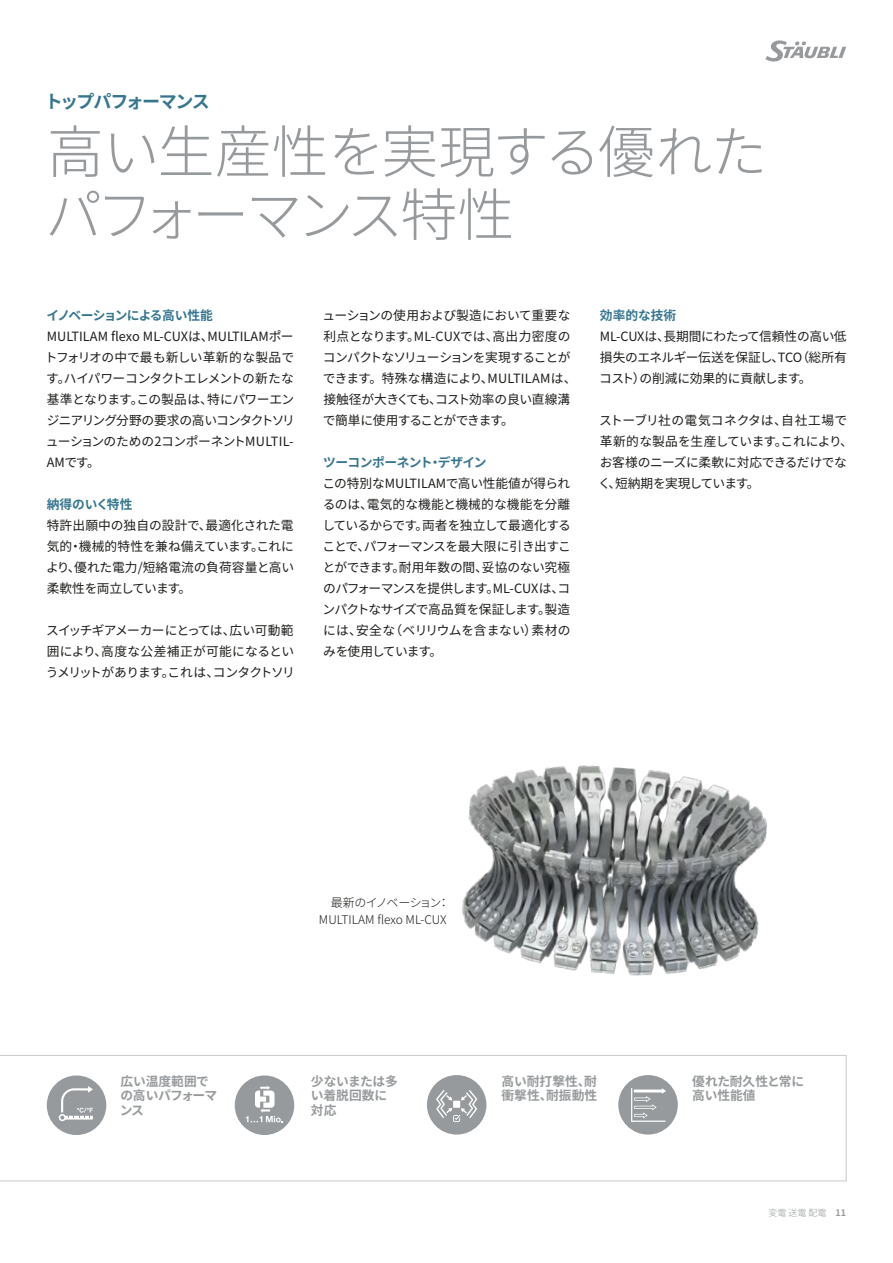
<style>
.page{position:relative;width:893px;height:1263px;background:#fff}
.page>*{position:absolute;margin:0;border:0;box-sizing:border-box;transform-origin:0 0}
.Headline-BIG_Inside_EN{font:300 57px/63px "Noto Sans CJ Kjp";letter-spacing:-.05em;color:#979a9c}
.Capture_Kicker_Inside_DE{font:700 18px "Noto Sans CJ Kjp";letter-spacing:-.095em;color:#35768f}
.RunningText_Inside_EN{font:12.75px/21px "Noto Sans CJ Kjp";letter-spacing:-.025em;color:#1d1d1b;text-align:justify}
.Caption_Inside_neutral{font:700 12.75px/14.2px "Noto Sans CJ Kjp";letter-spacing:-.005em;color:#979a9c}
.SubHeadRunningText_Inside_EN{font:700 12.75px "Noto Sans CJ Kjp";letter-spacing:-.04em;color:#35768f}
.SubHeadRunningText_Inside_EN-2{font:700 12.75px "Noto Sans CJ Kjp";letter-spacing:-.01em;color:#35768f}
.Caption_Inside_neutral-2{font:300 12px/16.5px "Noto Sans CJ Kjp";letter-spacing:-.01em;color:#1d1d1b;text-align:right}
.t1{font:300 9px "Noto Sans CJ Kjp";color:#979a9c}
.s1{font-weight:700}
</style>
<div class="page">
<svg style="left:765px;top:40px;width:81px;height:22px"></svg>
<img style="left:461px;top:765px;width:306px;height:211px">
<svg style="left:0;top:1055px;width:847px;height:126px"></svg>
<p class="Capture_Kicker_Inside_DE" style="left:45px;top:91px;width:166px">トップパフォーマンス</p>
<p class="Headline-BIG_Inside_EN" style="left:45px;top:122px;width:724px">高い生産性を実現する優れたパフォーマンス特性</p>
<p class="SubHeadRunningText_Inside_EN" style="left:46px;top:308px;width:168px">イノベーションによる高い性能</p>
<p class="RunningText_Inside_EN" style="left:45px;top:326px;width:252px">MULTILAM flexo ML-CUXは、MULTILAMポートフォリオの中で最も新しい革新的な製品です。ハイパワーコンタクトエレメントの新たな基準となります。この製品は、特にパワーエンジニアリング分野の要求の高いコンタクトソリューションのための2コンポーネントMULTIL-AMです。</p>
<p class="SubHeadRunningText_Inside_EN-2" style="left:47px;top:497px;width:87px">納得のいく特性</p>
<p class="RunningText_Inside_EN" style="left:46px;top:515px;width:250px">特許出願中の独自の設計で、最適化された電気的・機械的特性を兼ね備えています。これにより、優れた電力/短絡電流の負荷容量と高い柔軟性を両立しています。</p>
<p class="RunningText_Inside_EN" style="left:46px;top:620px;width:251px">スイッチギアメーカーにとっては、広い可動範囲により、高度な公差補正が可能になるというメリットがあります。これは、コンタクトソリ</p>
<p class="RunningText_Inside_EN" style="left:322px;top:305px;width:256px;text-align:left">ューションの使用および製造において重要な利点となります。ML-CUXでは、高出力密度のコンパクトなソリューションを実現することができます。特殊な構造により、MULTILAMは、接触径が大きくても、コスト効率の良い直線溝で簡単に使用することができます。</p>
<p class="SubHeadRunningText_Inside_EN" style="left:323px;top:455px;width:165px">ツーコンポーネント・デザイン</p>
<p class="RunningText_Inside_EN" style="left:322px;top:473px;width:250px">この特別なMULTILAMで高い性能値が得られるのは、電気的な機能と機械的な機能を分離しているからです。両者を独立して最適化することで、パフォーマンスを最大限に引き出すことができます。耐用年数の間、妥協のない究極のパフォーマンスを提供します。ML-CUXは、コンパクトなサイズで高品質を保証します。製造には、安全な（ベリリウムを含まない）素材のみを使用しています。</p>
<p class="SubHeadRunningText_Inside_EN" style="left:600px;top:308px;width:78px">効率的な技術</p>
<p class="RunningText_Inside_EN" style="left:599px;top:326px;width:249px">ML-CUXは、長期間にわたって信頼性の高い低損失のエネルギー伝送を保証し、TCO（総所有コスト）の削減に効果的に貢献します。</p>
<p class="RunningText_Inside_EN" style="left:598px;top:410px;width:256px;text-align:left">ストーブリ社の電気コネクタは、自社工場で革新的な製品を生産しています。これにより、お客様のニーズに柔軟に対応できるだけでなく、短納期を実現しています。</p>
<p class="Caption_Inside_neutral-2" style="left:319px;top:895px;width:132px">最新のイノベーション：<br>MULTILAM flexo ML-CUX</p>
<p class="Caption_Inside_neutral" style="left:120px;top:1074px;width:99px">広い温度範囲での高いパフォーマンス</p>
<p class="Caption_Inside_neutral" style="left:311px;top:1074px;width:88px">少ないまたは多い着脱回数に対応</p>
<p class="Caption_Inside_neutral" style="left:502px;top:1074px;width:97px">高い耐打撃性、耐衝撃性、耐振動性</p>
<p class="Caption_Inside_neutral" style="left:692px;top:1074px;width:114px">優れた耐久性と常に高い性能値</p>
<p class="t1" style="left:769px;top:1208px;width:79px">変電 送電 配電 <span class="s1">11</span></p>
</div>
